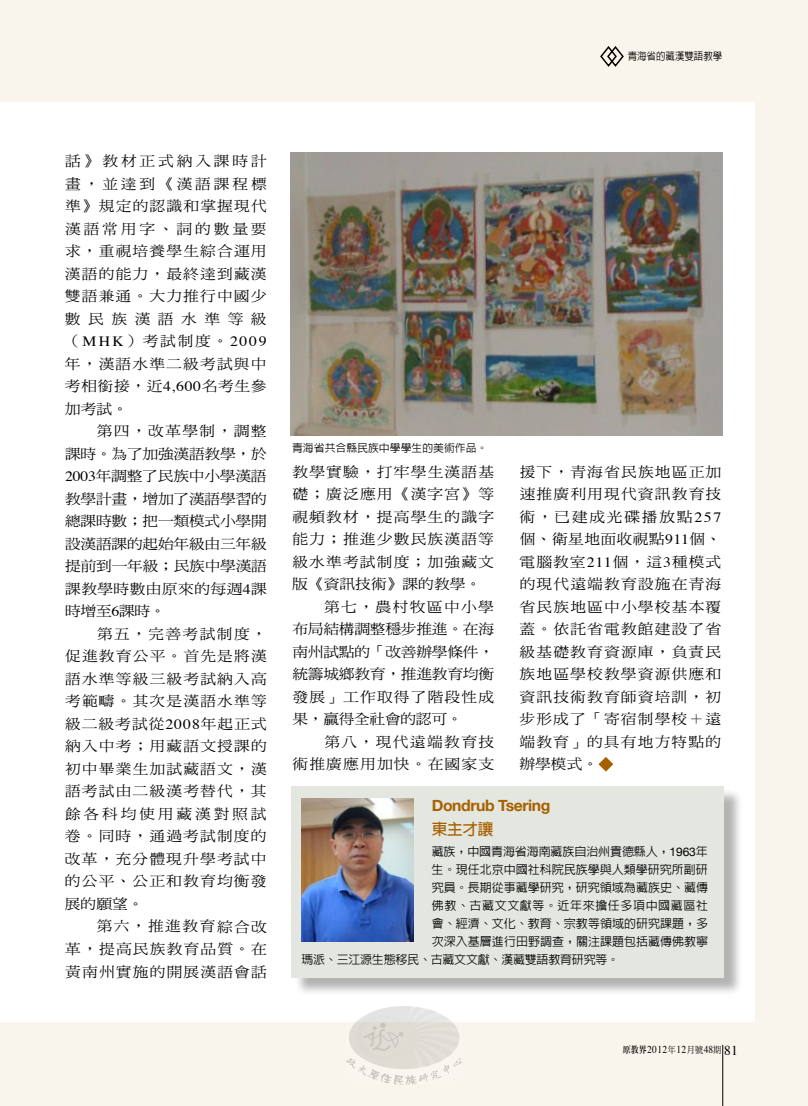
<style>
.page{position:relative;width:808px;height:1106px;background:#f9f5ec}
.page>*{position:absolute;margin:0;border:0;box-sizing:border-box;transform-origin:0 0}
.t1{font:700 15.75px/24px "Helvetica Neue";letter-spacing:-.025em;color:#a76000}
.t2{font:14.1px/22.5px "DF Ming Std W5";letter-spacing:.075em;color:#000;text-align:justify;scale:1.11 1}
.t3{font:14.1px "DF Ming Std W5";letter-spacing:-.015em;color:#000;scale:1.11 1}
.t4{font:14.1px "DF Ming Std W5";letter-spacing:.18em;color:#000;scale:1.11 1}
.t5{font:14.1px "DF Ming Std W5";letter-spacing:.04em;color:#000;scale:1.11 1}
.t6{font:14.1px "DF Ming Std W5";letter-spacing:.025em;color:#000;scale:1.11 1}
.t7{font:14.1px "DF Ming Std W5";color:#000;scale:1.11 1}
.t8{font:14.1px "DF Ming Std W5";letter-spacing:-.02em;color:#000;scale:1.11 1}
.t9{font:14.1px "DF Ming Std W5";letter-spacing:.475em;color:#000;scale:1.11 1}
.t10{font:500 12px "AR Hei B5";color:#000}
.t11{font:500 12px "AR Hei B5";letter-spacing:-.02em;color:#000}
.t12{font:500 12px "AR Hei B5";letter-spacing:.05em;color:#000}
.t13{font:500 10.8px "AR Hei B5";color:#000}
.t14{font:10.5px "Times";letter-spacing:.05em;color:#000;scale:.9 1}
.t15{font:500 10.5px "AR Hei B5";color:#000;scale:.9 1}
.s1{font-family:"Times"}
.s2{font-family:"DF Ming Std W3"}
.s3{font-family:"AR Hei B5"}
.s4{font-family:"Helvetica Neue";font-weight:400}
.s5{font-family:"AR Ming B5";font-weight:800;font-size:9px}
.s6{font-family:"DF Ming Std W5";font-size:9px}
.s7{font-size:13.5px}
</style>
<div class="page">
<div style="left:0;top:102px;width:755px;height:920px;background:#fff"></div>
<hr style="left:722px;top:1044px;width:1px;height:62px;background:#000">
<svg style="left:598px;top:757px;width:15px;height:14px"></svg>
<div style="left:294px;top:788px;width:449px;height:208px;background:#000;opacity:.3"></div>
<div style="left:292px;top:786px;width:432px;height:191px;background:#e4e7e0"></div>
<img style="left:301px;top:798px;width:113px;height:143px">
<img style="left:290px;top:152px;width:433px;height:283px">
<svg style="left:600px;top:46px;width:24px;height:21px"></svg>
<img style="left:347px;top:1006px;width:114px;height:78px">
<p class="t15" style="left:628px;top:51px;width:106px">青海省的藏漢雙語教學</p>
<p class="t4" style="left:65px;top:153px;width:183px">話》教材正式納入課時計</p>
<p class="t4" style="left:65px;top:176px;width:183px">畫，並達到《漢語課程標</p>
<p class="t2" style="left:65px;top:195px;width:183px">準》規定的認識和掌握現代</p>
<p class="t4" style="left:65px;top:221px;width:183px">漢語常用字、詞的數量要</p>
<p class="t2" style="left:65px;top:240px;width:183px">求，重視培養學生綜合運用</p>
<p class="t2" style="left:65px;top:262px;width:183px">漢語的能力，最終達到藏漢</p>
<p class="t2" style="left:65px;top:285px;width:183px">雙語兼通。大力推行中國少</p>
<p class="t9" style="left:65px;top:311px;width:183px">數民族漢語水準等級</p>
<p class="t2" style="left:65px;top:330px;width:183px">（<span class="s1">MHK</span>）考試制度。<span class="s1">2009</span></p>
<p class="t2" style="left:65px;top:352px;width:183px">年，漢語水準二級考試與中</p>
<p class="t5" style="left:65px;top:378px;width:183px">考相銜接，近<span class="s1">4,600</span>名考生參</p>
<p class="t2" style="left:65px;top:397px;width:58px">加考試。</p>
<p class="t2" style="left:97px;top:420px;width:155px">第四，改革學制，調整</p>
<p class="t3" style="left:65px;top:446px;width:183px">課時。為了加強漢語教學，於</p>
<p class="t3" style="left:65px;top:468px;width:183px"><span class="s1">2003</span>年調整了民族中小學漢語</p>
<p class="t3" style="left:65px;top:491px;width:183px">教學計畫，增加了漢語學習的</p>
<p class="t3" style="left:65px;top:513px;width:183px">總課時數；把一類模式小學開</p>
<p class="t3" style="left:65px;top:536px;width:183px">設漢語課的起始年級由三年級</p>
<p class="t3" style="left:65px;top:558px;width:183px">提前到一年級；民族中學漢語</p>
<p class="t6" style="left:65px;top:581px;width:183px">課教學時數由原來的每週<span class="s1">4</span>課</p>
<p class="t2" style="left:65px;top:600px;width:92px">時增至<span class="s1">6</span>課時。</p>
<p class="t2" style="left:97px;top:622px;width:155px">第五，完善考試制度，</p>
<p class="t2" style="left:65px;top:645px;width:183px">促進教育公平。首先是將漢</p>
<p class="t2" style="left:65px;top:667px;width:183px">語水準等級三級考試納入高</p>
<p class="t2" style="left:65px;top:690px;width:183px">考範疇。其次是漢語水準等</p>
<p class="t2" style="left:65px;top:712px;width:183px">級二級考試從<span class="s1">2008</span>年起正式</p>
<p class="t2" style="left:65px;top:735px;width:183px">納入中考；用藏語文授課的</p>
<p class="t2" style="left:65px;top:757px;width:183px">初中畢業生加試藏語文，漢</p>
<p class="t2" style="left:65px;top:780px;width:183px">語考試由二級漢考替代，其</p>
<p class="t4" style="left:65px;top:806px;width:183px">餘各科均使用藏漢對照試</p>
<p class="t2" style="left:65px;top:824px;width:183px">卷。同時，通過考試制度的</p>
<p class="t2" style="left:65px;top:847px;width:183px">改革，充分體現升學考試中</p>
<p class="t2" style="left:65px;top:869px;width:183px">的公平、公正和教育均衡發</p>
<p class="t2" style="left:65px;top:892px;width:72px">展的願望。</p>
<p class="t2" style="left:97px;top:914px;width:155px">第六，推進教育綜合改</p>
<p class="t2" style="left:65px;top:937px;width:183px">革，提高民族教育品質。在</p>
<p class="t2" style="left:65px;top:960px;width:183px">黃南州實施的開展漢語會話</p>
<p class="t13" style="left:292px;top:442px;width:197px">青海省共合縣民族中學學生的美術作品。</p>
<p class="t2" style="left:292px;top:460px;width:183px">教學實驗，打牢學生漢語基</p>
<p class="t2" style="left:292px;top:483px;width:183px">礎；廣泛應用《漢字宮》等</p>
<p class="t2" style="left:292px;top:505px;width:183px">視頻教材，提高學生的識字</p>
<p class="t2" style="left:292px;top:528px;width:183px">能力；推進少數民族漢語等</p>
<p class="t2" style="left:292px;top:550px;width:183px">級水準考試制度；加強藏文</p>
<p class="t7" style="left:292px;top:576px;width:172px">版《資訊技術》課的教學。</p>
<p class="t2" style="left:324px;top:595px;width:155px">第七，農村牧區中小學</p>
<p class="t3" style="left:292px;top:621px;width:183px">布局結構調整穩步推進。在海</p>
<p class="t3" style="left:292px;top:644px;width:183px">南州試點的「改善辦學條件，</p>
<p class="t3" style="left:292px;top:666px;width:183px">統籌城鄉教育，推進教育均衡</p>
<p class="t2" style="left:292px;top:685px;width:183px">發展」工作取得了階段性成</p>
<p class="t8" style="left:292px;top:711px;width:155px">果，贏得全社會的認可。</p>
<p class="t2" style="left:324px;top:730px;width:155px">第八，現代遠端教育技</p>
<p class="t2" style="left:292px;top:752px;width:183px">術推廣應用加快。在國家支</p>
<p class="t2" style="left:519px;top:460px;width:183px">援下，青海省民族地區正加速推廣利用現代資訊教育技術，已建成光碟播放點<span class="s1">257</span>個、衛星地面收視點<span class="s1">911</span>個、電腦教室<span class="s1">211</span>個，這<span class="s1">3</span>種模式的現代遠端教育設施在青海省民族地區中小學校基本覆蓋。依託省電教館建設了省級基礎教育資源庫，負責民族地區學校教學資源供應和資訊技術教育師資培訓，初步形成了「寄宿制學校<span class="s2">＋</span>遠端教育」的具有地方特點的辦學模式。</p>
<p class="t1" style="left:432px;top:793px;width:120px">Dondrub Tsering<span class="s3">東主才讓</span></p>
<p class="t10" style="left:432px;top:845px;width:278px">藏族，中國青海省海南藏族自治州貴德縣人，<span class="s4">1963</span>年</p>
<p class="t10" style="left:432px;top:863px;width:278px">生。現任北京中國社科院民族學與人類學研究所副研</p>
<p class="t10" style="left:432px;top:881px;width:278px">究員。長期從事藏學研究，研究領域為藏族史、藏傳</p>
<p class="t12" style="left:432px;top:899px;width:278px">佛教、古藏文文獻等。近年來擔任多項中國藏區社</p>
<p class="t10" style="left:432px;top:917px;width:278px">會、經濟、文化、教育、宗教等領域的研究課題，多</p>
<p class="t10" style="left:432px;top:935px;width:278px">次深入基層進行田野調查，關注課題包括藏傳佛教寧</p>
<p class="t11" style="left:301px;top:953px;width:319px">瑪派、三江源生態移民、古藏文文獻、漢藏雙語教育研究等。</p>
<p class="t14" style="left:623px;top:1042px;width:129px"><span class="s5">原教界</span>2012<span class="s6">年</span>12<span class="s6">月號</span>48<span class="s6">期</span> <span class="s7">81</span></p>
</div>
